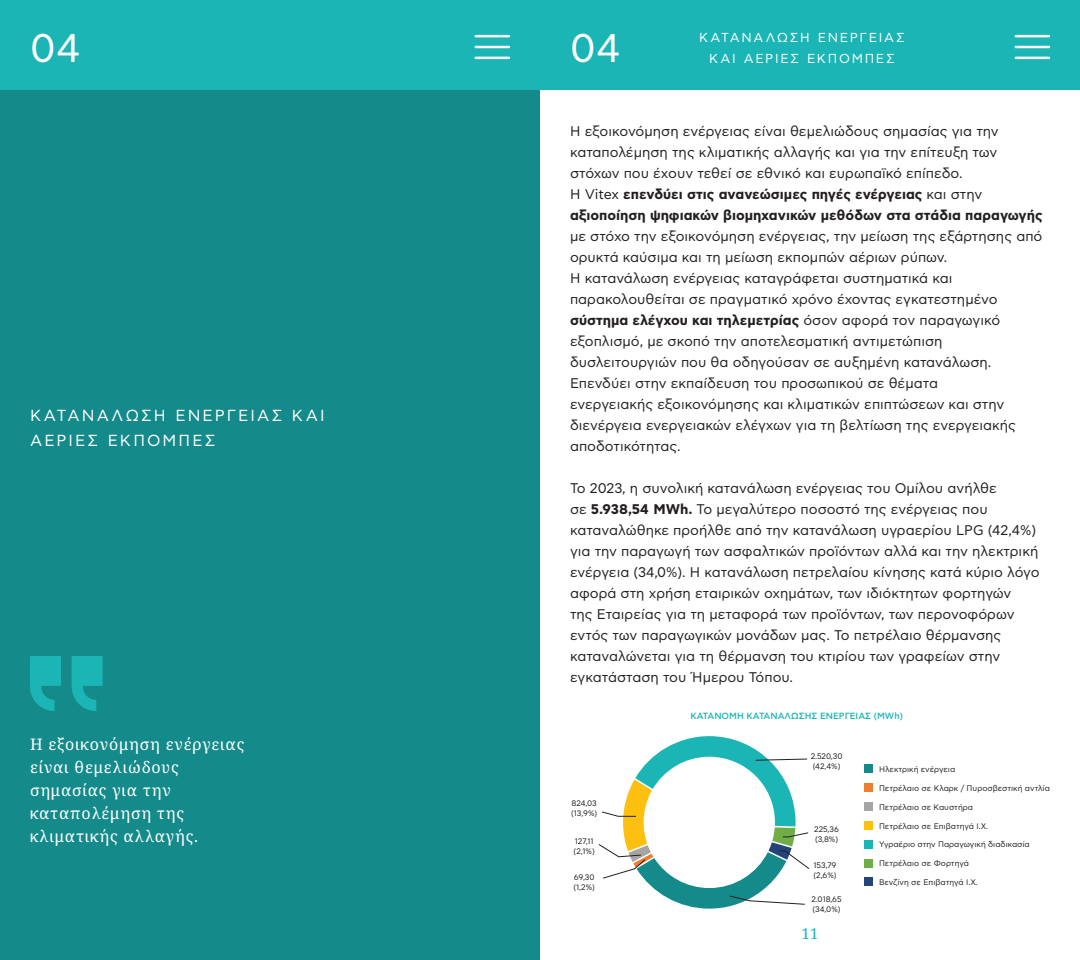
<style>
.page{position:relative;width:1080px;height:960px;background:#fff}
.page>*{position:absolute;margin:0;border:0;box-sizing:border-box;transform-origin:0 0}
.t1{font:40px "CF Asty Std";color:#fff}
.t2{font:16px/23px "Noto Serif";letter-spacing:.05em;color:#fff}
.t3{font:16px/25px "CF Asty Std";letter-spacing:.13em;color:#fff}
.t4{font:15px "Noto Serif";color:#1bb5b6}
.t5{font:14px/21px "CF Asty Std";color:#231f20}
.t6{font:13px/21.5px "CF Asty Std";letter-spacing:.135em;color:#fff;text-align:center}
.t7{font:500 9px "CF Asty Std";color:#1bb5b6}
.t8{font:8.1px "CF Asty Std";color:#231f20}
.t9{font:8px/10px "CF Asty Std";color:#231f20}
.s1{font-weight:700}
</style>
<div class="page">
<div style="left:0;top:0;width:540px;height:90px;background:#1bb5b6"></div>
<div style="left:540px;top:0;width:540px;height:90px;background:#1bb5b6"></div>
<hr style="left:476px;top:35px;width:33px;height:2px;background:#fff">
<hr style="left:476px;top:46px;width:33px;height:2px;background:#fff">
<hr style="left:476px;top:57px;width:33px;height:2px;background:#fff">
<div style="left:0;top:90px;width:540px;height:870px;background:#148a8a"></div>
<svg style="left:72px;top:656px;width:31px;height:55px"></svg>
<svg style="left:30px;top:656px;width:31px;height:55px"></svg>
<hr style="left:1016px;top:35px;width:33px;height:2px;background:#fff">
<hr style="left:1016px;top:46px;width:33px;height:2px;background:#fff">
<hr style="left:1016px;top:57px;width:33px;height:2px;background:#fff">
<div style="left:865px;top:764px;width:8px;height:9px;background:#148a8a"></div>
<div style="left:865px;top:783px;width:8px;height:9px;background:#ee7e2f"></div>
<div style="left:865px;top:821px;width:8px;height:9px;background:#fdc011"></div>
<div style="left:865px;top:802px;width:8px;height:9px;background:#a7a5a4"></div>
<div style="left:865px;top:840px;width:8px;height:9px;background:#1bb5b6"></div>
<div style="left:865px;top:859px;width:8px;height:8px;background:#70ad46"></div>
<div style="left:865px;top:878px;width:8px;height:8px;background:#224478"></div>
<svg style="left:598px;top:736px;width:211px;height:173px"></svg>
<h1 class="t1" style="left:30px;top:26px;width:52px">04</h1>
<p class="t3" style="left:30px;top:404px;width:296px">ΚΑΤΑΝΑΛΩΣΗ ΕΝΕΡΓΕΙΑΣ ΚΑΙ<br>ΑΕΡΙΕΣ ΕΚΠΟΜΠΕΣ</p>
<p class="t2" style="left:30px;top:733px;width:216px">Η εξοικονόμηση ενέργειας είναι θεμελιώδους σημασίας για την καταπολέμηση της κλιματικής αλλαγής.</p>
<h1 class="t1" style="left:570px;top:26px;width:52px">04</h1>
<p class="t6" style="left:699px;top:27px;width:207px">ΚΑΤΑΝΑΛΩΣΗ ΕΝΕΡΓΕΙΑΣ<br>ΚΑΙ ΑΕΡΙΕΣ ΕΚΠΟΜΠΕΣ</p>
<p class="t5" style="left:570px;top:121px;width:474px">Η εξοικονόμηση ενέργειας είναι θεμελιώδους σημασίας για την καταπολέμηση της κλιματικής αλλαγής και για την επίτευξη των στόχων που έχουν τεθεί σε εθνικό και ευρωπαϊκό επίπεδο.<br>Η Vitex <span class="s1">επενδύει στις ανανεώσιμες πηγές ενέργειας</span> και στην <span class="s1">αξιοποίηση ψηφιακών βιομηχανικών μεθόδων στα στάδια παραγωγής</span></p>
<p class="t5" style="left:570px;top:226px;width:474px">με στόχο την εξοικονόμηση ενέργειας, την μείωση της εξάρτησης από ορυκτά καύσιμα και τη μείωση εκπομπών αέριων ρύπων.<br>Η κατανάλωση ενέργειας καταγράφεται συστηματικά και παρακολουθείται σε πραγματικό χρόνο έχοντας εγκατεστημένο <span class="s1">σύστημα ελέγχου και τηλεμετρίας</span> όσον αφορά τον παραγωγικό εξοπλισμό, με σκοπό την αποτελεσματική αντιμετώπιση δυσλειτουργιών που θα οδηγούσαν σε αυξημένη κατανάλωση.<br>Επενδύει στην εκπαίδευση του προσωπικού σε θέματα<br>ενεργειακής εξοικονόμησης και κλιματικών επιπτώσεων και στην διενέργεια ενεργειακών ελέγχων για τη βελτίωση της ενεργειακής αποδοτικότητας.</p>
<p class="t5" style="left:570px;top:478px;width:471px">Το 2023, η συνολική κατανάλωση ενέργειας του Ομίλου ανήλθε<br>σε <span class="s1">5.938,54 MWh.</span> Το μεγαλύτερο ποσοστό της ενέργειας που καταναλώθηκε προήλθε από την κατανάλωση υγραερίου LPG (42,4%) για την παραγωγή των ασφαλτικών προϊόντων αλλά και την ηλεκτρική ενέργεια (34,0%). Η κατανάλωση πετρελαίου κίνησης κατά κύριο λόγο αφορά στη χρήση εταιρικών οχημάτων, των ιδιόκτητων φορτηγών<br>της Εταιρείας για τη μεταφορά των προϊόντων, των περονοφόρων εντός των παραγωγικών μονάδων μας. Το πετρέλαιο θέρμανσης καταναλώνεται για τη θέρμανση του κτιρίου των γραφείων στην εγκατάσταση του Ήμερου Τόπου.</p>
<p class="t7" style="left:690px;top:711px;width:214px">ΚΑΤΑΝΟΜΗ ΚΑΤΑΝΑΛΩΣΗΣ ΕΝΕΡΓΕΙΑΣ (MWh)</p>
<p class="t9" style="left:571px;top:799px;width:28px">824,03 (13,9%)</p>
<p class="t9" style="left:574px;top:837px;width:23px">127,11 (2,1%)</p>
<p class="t9" style="left:573px;top:873px;width:23px">69,30 (1,2%)</p>
<p class="t9" style="left:811px;top:752px;width:33px">2.520,30 (42,4%)</p>
<p class="t9" style="left:814px;top:825px;width:26px">225,36 (3,8%)</p>
<p class="t9" style="left:813px;top:860px;width:25px">153,79 (2,6%)</p>
<p class="t9" style="left:811px;top:895px;width:32px">2.018,65 (34,0%)</p>
<p class="t4" style="left:802px;top:923px;width:18px">11</p>
<p class="t8" style="left:879px;top:765px;width:78px">Ηλεκτρική ενέργεια</p>
<p class="t8" style="left:879px;top:802px;width:96px">Πετρέλαιο σε Καυστήρα</p>
<p class="t8" style="left:879px;top:821px;width:111px">Πετρέλαιο σε Επιβατηγά Ι.Χ.</p>
<p class="t8" style="left:879px;top:783px;width:172px">Πετρέλαιο σε Κλαρκ / Πυροσβεστική αντλία</p>
<p class="t8" style="left:879px;top:840px;width:152px">Υγραέριο στην Παραγωγική διαδικασία</p>
<p class="t8" style="left:879px;top:859px;width:91px">Πετρέλαιο σε Φορτηγά</p>
<p class="t8" style="left:879px;top:878px;width:100px">Βενζίνη σε Επιβατηγά Ι.Χ.</p>
</div>
